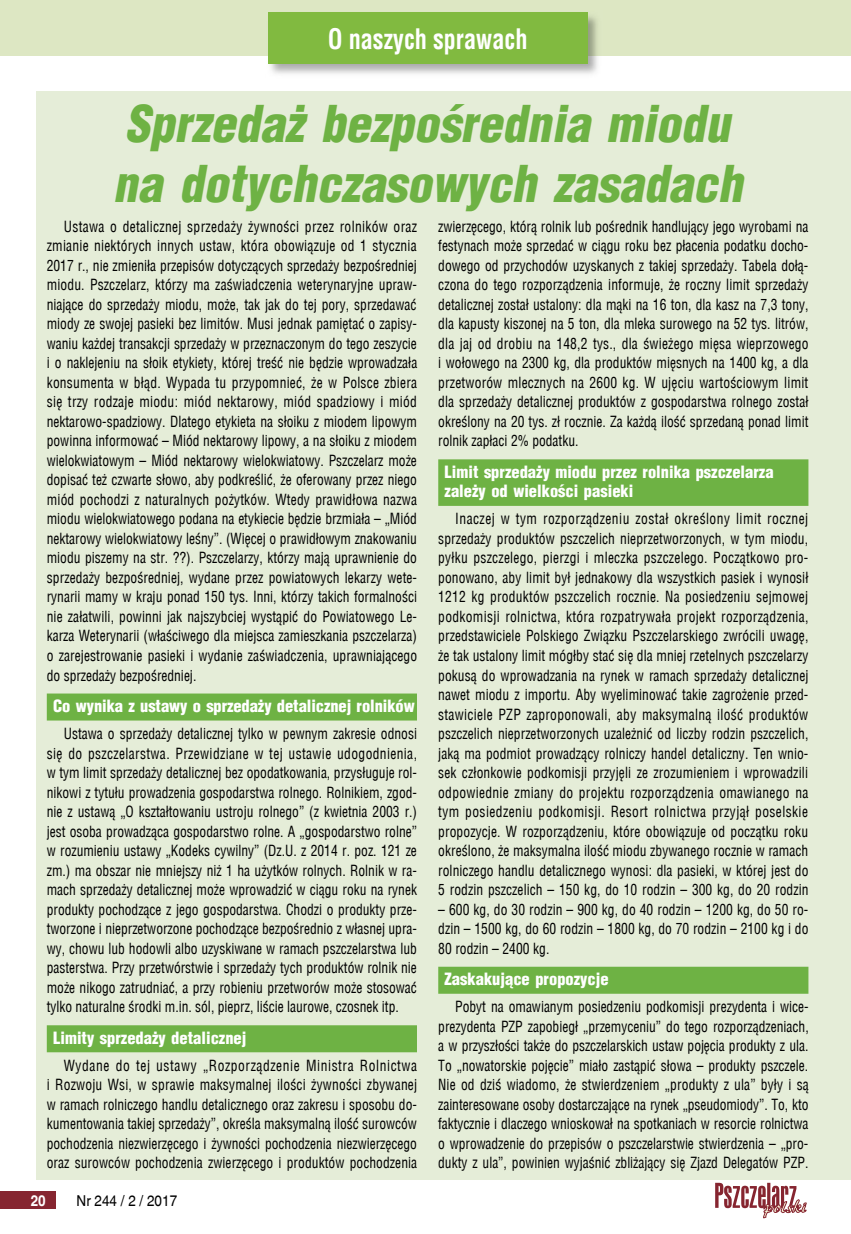
<style>
.page{position:relative;width:851px;height:1234px;background:#fff}
.page>*{position:absolute;margin:0;border:0;box-sizing:border-box;transform-origin:0 0}
.t1{font:italic 900 49.5px/59.4px "Switzerland Cond";color:#6eb244}
.t2{font:700 27px "Switzerland Condensed";color:#fff;scale:.9 1}
.t3{font:900 16.5px/19.5px "Switzerland Cond";color:#fff}
.t4{font:15px/19.5px "Switzerland Condensed";color:#000;text-align:justify;scale:.9 1}
.t5{font:15px "Switzerland";color:#000;scale:.9 1}
.t6{font:700 15px "Switzerland";color:#fff;scale:.9 1}
</style>
<div class="page">
<div style="left:36px;top:91px;width:814px;height:1088px;background:#e5edd8"></div>
<div style="left:47px;top:693px;width:370px;height:27px;background:#6eb244"></div>
<div style="left:47px;top:1025px;width:370px;height:27px;background:#6eb244"></div>
<div style="left:438px;top:459px;width:370px;height:47px;background:#6eb244"></div>
<div style="left:438px;top:966px;width:370px;height:27px;background:#6eb244"></div>
<div style="left:0;top:1191px;width:55px;height:17px;background:#862530"></div>
<svg style="left:715px;top:1182px;width:91px;height:35px"></svg>
<div style="left:0;top:0;width:850px;height:55px;background:#dde7c3"></div>
<img style="left:266px;top:12px;width:336px;height:62px">
<div style="left:268px;top:13px;width:319px;height:51px;background:#81ba40"></div>
<h2 class="t2" style="left:328px;top:23px;width:223px">O naszych sprawach</h2>
<h1 class="t1" style="left:113px;top:93px;width:631px">Sprzedaż bezpośrednia miodu na dotychczasowych zasadach</h1>
<p class="t4" style="left:47px;top:216px;width:413px;text-indent:17px">Ustawa o detalicznej sprzedaży żywności przez rolników oraz zmianie niektórych innych ustaw, która obowiązuje od 1 stycznia 2017 r., nie zmieniła przepisów dotyczących sprzedaży bezpośredniej miodu. Pszczelarz, którzy ma zaświadczenia weterynaryjne upraw&shy;niające do sprzedaży miodu, może, tak jak do tej pory, sprzedawać miody ze swojej pasieki bez limitów. Musi jednak pamiętać o zapisy&shy;waniu każdej transakcji sprzedaży w przeznaczonym do tego zeszycie i o naklejeniu na słoik etykiety, której treść nie będzie wprowadzała konsumenta w błąd. Wypada tu przypomnieć, że w Polsce zbiera się trzy rodzaje miodu: miód nektarowy, miód spadziowy i miód nektarowo-spadziowy. Dlatego etykieta na słoiku z miodem lipowym powinna informować – Miód nektarowy lipowy, a na słoiku z miodem wielokwiatowym – Miód nektarowy wielokwiatowy. Pszczelarz może dopisać też czwarte słowo, aby podkreślić, że oferowany przez niego miód pochodzi z naturalnych pożytków. Wtedy prawidłowa nazwa miodu wielokwiatowego podana na etykiecie będzie brzmiała – „Miód nektarowy wielokwiatowy leśny”. (Więcej o prawidłowym znakowaniu miodu piszemy na str. ??). Pszczelarzy, którzy mają uprawnienie do sprzedaży bezpośredniej, wydane przez powiatowych lekarzy wete&shy;rynarii mamy w kraju ponad 150 tys. Inni, którzy takich formalności nie załatwili, powinni jak najszybciej wystąpić do Powiatowego Le&shy;karza Weterynarii (właściwego dla miejsca zamieszkania pszczelarza) o zarejestrowanie pasieki i wydanie zaświadczenia, uprawniającego do sprzedaży bezpośredniej.</p>
<p class="t3" style="left:53px;top:695px;width:363px">Co wynika z ustawy o sprzedaży detalicznej rolników</p>
<p class="t4" style="left:47px;top:723px;width:413px;text-indent:17px">Ustawa o sprzedaży detalicznej tylko w pewnym zakresie odnosi się do pszczelarstwa. Przewidziane w tej ustawie udogodnienia, w tym limit sprzedaży detalicznej bez opodatkowania, przysługuje rol&shy;nikowi z tytułu prowadzenia gospodarstwa rolnego. Rolnikiem, zgod&shy;nie z ustawą „O kształtowaniu ustroju rolnego” (z kwietnia 2003 r.) jest osoba prowadząca gospodarstwo rolne. A „gospodarstwo rolne” w rozumieniu ustawy „Kodeks cywilny” (Dz.U. z 2014 r. poz. 121 ze zm.) ma obszar nie mniejszy niż 1 ha użytków rolnych. Rolnik w ra&shy;mach sprzedaży detalicznej może wprowadzić w ciągu roku na rynek produkty pochodzące z jego gospodarstwa. Chodzi o produkty prze&shy;tworzone i nieprzetworzone pochodzące bezpośrednio z własnej upra&shy;wy, chowu lub hodowli albo uzyskiwane w ramach pszczelarstwa lub pasterstwa. Przy przetwórstwie i sprzedaży tych produktów rolnik nie może nikogo zatrudniać, a przy robieniu przetworów może stosować tylko naturalne środki m.in. sól, pieprz, liście laurowe, czosnek itp.</p>
<p class="t3" style="left:53px;top:1027px;width:195px">Limity sprzedaży detalicznej</p>
<p class="t4" style="left:47px;top:1055px;width:413px;text-indent:17px">Wydane do tej ustawy „Rozporządzenie Ministra Rolnictwa i Rozwoju Wsi, w sprawie maksymalnej ilości żywności zbywanej w ramach rolniczego handlu detalicznego oraz zakresu i sposobu do&shy;kumentowania takiej sprzedaży”, określa maksymalną ilość surowców pochodzenia niezwierzęcego i żywności pochodzenia niezwierzęcego oraz surowców pochodzenia zwierzęcego i produktów pochodzenia</p>
<p class="t6" style="left:31px;top:1191px;width:18px">20</p>
<p class="t5" style="left:77px;top:1191px;width:113px">Nr 244 / 2 / 2017</p>
<p class="t4" style="left:438px;top:216px;width:413px">zwierzęcego, którą rolnik lub pośrednik handlujący jego wyrobami na festynach może sprzedać w ciągu roku bez płacenia podatku docho&shy;dowego od przychodów uzyskanych z takiej sprzedaży. Tabela dołą&shy;czona do tego rozporządzenia informuje, że roczny limit sprzedaży detalicznej został ustalony: dla mąki na 16 ton, dla kasz na 7,3 tony, dla kapusty kiszonej na 5 ton, dla mleka surowego na 52 tys. litrów, dla jaj od drobiu na 148,2 tys., dla świeżego mięsa wieprzowego i wołowego na 2300 kg, dla produktów mięsnych na 1400 kg, a dla przetworów mlecznych na 2600 kg. W ujęciu wartościowym limit dla sprzedaży detalicznej produktów z gospodarstwa rolnego został określony na 20 tys. zł rocznie. Za każdą ilość sprzedaną ponad limit rolnik zapłaci 2% podatku.</p>
<p class="t3" style="left:444px;top:461px;width:330px">Limit sprzedaży miodu przez rolnika pszczelarza zależy od wielkości pasieki</p>
<p class="t4" style="left:438px;top:509px;width:413px;text-indent:17px">Inaczej w tym rozporządzeniu został określony limit rocznej sprzedaży produktów pszczelich nieprzetworzonych, w tym miodu, pyłku pszczelego, pierzgi i mleczka pszczelego. Początkowo pro&shy;ponowano, aby limit był jednakowy dla wszystkich pasiek i wynosił 1212 kg produktów pszczelich rocznie. Na posiedzeniu sejmowej podkomisji rolnictwa, która rozpatrywała projekt rozporządzenia, przedstawiciele Polskiego Związku Pszczelarskiego zwrócili uwagę, że tak ustalony limit mógłby stać się dla mniej rzetelnych pszczelarzy pokusą do wprowadzania na rynek w ramach sprzedaży detalicznej nawet miodu z importu. Aby wyeliminować takie zagrożenie przed&shy;stawiciele PZP zaproponowali, aby maksymalną ilość produktów pszczelich nieprzetworzonych uzależnić od liczby rodzin pszczelich, jaką ma podmiot prowadzący rolniczy handel detaliczny. Ten wnio&shy;sek członkowie podkomisji przyjęli ze zrozumieniem i wprowadzili odpowiednie zmiany do projektu rozporządzenia omawianego na tym posiedzeniu podkomisji. Resort rolnictwa przyjął poselskie propozycje. W rozporządzeniu, które obowiązuje od początku roku określono, że maksymalna ilość miodu zbywanego rocznie w ramach rolniczego handlu detalicznego wynosi: dla pasieki, w której jest do 5 rodzin pszczelich – 150 kg, do 10 rodzin – 300 kg, do 20 rodzin</p>
<p class="t4" style="left:438px;top:899px;width:413px">– 600 kg, do 30 rodzin – 900 kg, do 40 rodzin – 1200 kg, do 50 ro&shy;dzin – 1500 kg, do 60 rodzin – 1800 kg, do 70 rodzin – 2100 kg i do 80 rodzin – 2400 kg.</p>
<p class="t3" style="left:444px;top:968px;width:165px">Zaskakujące propozycje</p>
<p class="t4" style="left:438px;top:996px;width:413px;text-indent:17px">Pobyt na omawianym posiedzeniu podkomisji prezydenta i wice&shy;prezydenta PZP zapobiegł „przemyceniu” do tego rozporządzeniach, a w przyszłości także do pszczelarskich ustaw pojęcia produkty z ula.<br>To „nowatorskie pojęcie” miało zastąpić słowa – produkty pszczele.<br>Nie od dziś wiadomo, że stwierdzeniem „produkty z ula” były i są zainteresowane osoby dostarczające na rynek „pseudomiody”. To, kto faktycznie i dlaczego wnioskował na spotkaniach w resorcie rolnictwa o wprowadzenie do przepisów o pszczelarstwie stwierdzenia – „pro&shy;dukty z ula”, powinien wyjaśnić zbliżający się Zjazd Delegatów PZP.</p>
</div>
